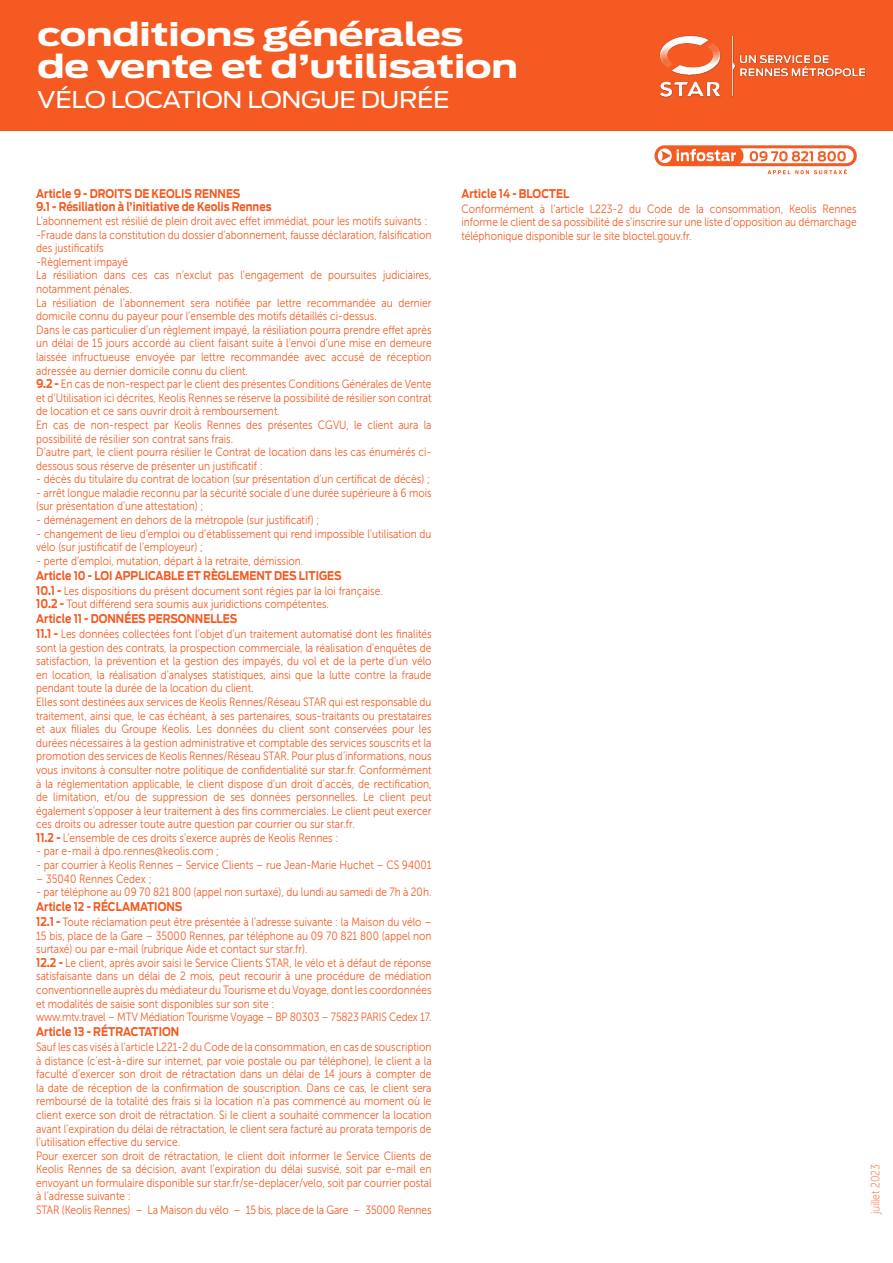
<style>
.page{position:relative;width:893px;height:1263px;background:#fff}
.page>*{position:absolute;margin:0;border:0;box-sizing:border-box;transform-origin:0 0}
.t1{font:700 31.5px/31.5px "Antenna";letter-spacing:-.02em;color:#fff;scale:1.3 1}
.t2{font:22.95px "Antenna";letter-spacing:-.02em;color:#fff;scale:1.1 1}
.t3{font:12px/13.6px "Museo Sans 300";color:#f45a21;scale:.85 1}
.t4{font:700 12px/13.6px "Antenna";color:#f45a21;scale:.85 1}
.t5{font:12px "Museo Sans 100";letter-spacing:-.02em;color:#f45a21;scale:.88 1}
.s1{font-family:"Antenna";font-weight:700}
</style>
<div class="page">
<div style="left:0;top:0;width:893px;height:131px;background:#f45a21"></div>
<img style="left:660px;top:35px;width:206px;height:63px">
<svg style="left:654px;top:145px;width:203px;height:21px"></svg>
<svg style="left:658px;top:148px;width:14px;height:15px"></svg>
<svg style="left:661px;top:151px;width:9px;height:10px"></svg>
<svg style="left:677px;top:148px;width:177px;height:15px"></svg>
<svg style="left:768px;top:169px;width:79px;height:5px"></svg>
<h1 class="t1" style="left:37px;top:19px;width:372px">conditions générales de vente et d’utilisation</h1>
<h2 class="t2" style="left:37px;top:86px;width:376px">VÉLO LOCATION LONGUE DURÉE</h2>
<p class="t4" style="left:36px;top:187px;width:278px">Article 9 - DROITS DE KEOLIS RENNES<br>9.1 - Résiliation à l’initiative de Keolis Rennes</p>
<p class="t3" style="left:36px;top:214px;width:467px">L’abonnement est résilié de plein droit avec effet immédiat, pour les motifs suivants : -Fraude dans la constitution du dossier d’abonnement, fausse déclaration, falsification des justificatifs<br>-Règlement impayé<br>La résiliation dans ces cas n’exclut pas l’engagement de poursuites judiciaires, notamment pénales.<br>La résiliation de l’abonnement sera notifiée par lettre recommandée au dernier domicile connu du payeur pour l’ensemble des motifs détaillés ci-dessus.<br>Dans le cas particulier d’un règlement impayé, la résiliation pourra prendre effet après un délai de 15 jours accordé au client faisant suite à l’envoi d’une mise en demeure laissée infructueuse envoyée par lettre recommandée avec accusé de réception adressée au dernier domicile connu du client.<br><span class="s1">9.2 -</span> En cas de non-respect par le client des présentes Conditions Générales de Vente et d’Utilisation ici décrites, Keolis Rennes se réserve la possibilité de résilier son contrat de location et ce sans ouvrir droit à remboursement.<br>En cas de non-respect par Keolis Rennes des présentes CGVU, le client aura la possibilité de résilier son contrat sans frais.<br>D’autre part, le client pourra résilier le Contrat de location dans les cas énumérés ci&shy;dessous sous réserve de présenter un justificatif :</p>
<p class="t3" style="left:36px;top:472px;width:465px">- décès du titulaire du contrat de location (sur présentation d’un certificat de décès) ;</p>
<p class="t3" style="left:36px;top:486px;width:467px">- arrêt longue maladie reconnu par la sécurité sociale d’une durée supérieure à 6 mois (sur présentation d’une attestation) ;</p>
<p class="t3" style="left:36px;top:513px;width:335px">- déménagement en dehors de la métropole (sur justificatif) ;</p>
<p class="t3" style="left:36px;top:527px;width:467px">- changement de lieu d’emploi ou d’établissement qui rend impossible l’utilisation du vélo (sur justificatif de l’employeur) ;</p>
<p class="t3" style="left:36px;top:554px;width:316px">- perte d’emploi, mutation, départ à la retraite, démission.</p>
<p class="t4" style="left:36px;top:569px;width:361px">Article 10 - LOI APPLICABLE ET RÈGLEMENT DES LITIGES</p>
<p class="t3" style="left:36px;top:584px;width:409px"><span class="s1">10.1 -</span> Les dispositions du présent document sont régies par la loi française.<br><span class="s1">10.2 -</span> Tout différend sera soumis aux juridictions compétentes.</p>
<p class="t4" style="left:36px;top:612px;width:238px">Article 11 - DONNÉES PERSONNELLES</p>
<p class="t3" style="left:36px;top:627px;width:467px"><span class="s1">11.1 -</span> Les données collectées font l’objet d’un traitement automatisé dont les finalités sont la gestion des contrats, la prospection commerciale, la réalisation d’enquêtes de satisfaction, la prévention et la gestion des impayés, du vol et de la perte d’un vélo en location, la réalisation d’analyses statistiques, ainsi que la lutte contre la fraude pendant toute la durée de la location du client.<br>Elles sont destinées aux services de Keolis Rennes/Réseau STAR qui est responsable du traitement, ainsi que, le cas échéant, à ses partenaires, sous-traitants ou prestataires et aux filiales du Groupe Keolis. Les données du client sont conservées pour les durées nécessaires à la gestion administrative et comptable des services souscrits et la promotion des services de Keolis Rennes/Réseau STAR. Pour plus d’informations, nous vous invitons à consulter notre politique de confidentialité sur star.fr. Conformément à la réglementation applicable, le client dispose d’un droit d’accès, de rectification, de limitation, et/ou de suppression de ses données personnelles. Le client peut également s’opposer à leur traitement à des fins commerciales. Le client peut exercer ces droits ou adresser toute autre question par courrier ou sur star.fr.<br><span class="s1">11.2 -</span> L’ensemble de ces droits s’exerce auprès de Keolis Rennes :</p>
<p class="t3" style="left:36px;top:845px;width:217px">- par e-mail à dpo.rennes@keolis.com ;</p>
<p class="t3" style="left:36px;top:858px;width:467px">- par courrier à Keolis Rennes – Service Clients – rue Jean-Marie Huchet – CS 94001</p>
<p class="t3" style="left:36px;top:872px;width:137px">– 35040 Rennes Cedex ;</p>
<p class="t3" style="left:36px;top:885px;width:467px">- par téléphone au 09 70 821 800 (appel non surtaxé), du lundi au samedi de 7h à 20h.</p>
<p class="t4" style="left:36px;top:900px;width:173px">Article 12 - RÉCLAMATIONS</p>
<p class="t3" style="left:36px;top:915px;width:467px"><span class="s1">12.1 -</span> Toute réclamation peut être présentée à l’adresse suivante : la Maison du vélo – 15 bis, place de la Gare – 35000 Rennes, par téléphone au 09 70 821 800 (appel non surtaxé) ou par e-mail (rubrique Aide et contact sur star.fr).<br><span class="s1">12.2 -</span> Le client, après avoir saisi le Service Clients STAR, le vélo et à défaut de réponse satisfaisante dans un délai de 2 mois, peut recourir à une procédure de médiation conventionnelle auprès du médiateur du Tourisme et du Voyage, dont les coordonnées et modalités de saisie sont disponibles sur son site :<br>www.mtv.travel – MTV Médiation Tourisme Voyage – BP 80303 – 75823 PARIS Cedex 17.</p>
<p class="t4" style="left:36px;top:1025px;width:170px">Article 13 - RÉTRACTATION</p>
<p class="t3" style="left:36px;top:1040px;width:467px">Sauf les cas visés à l’article L221-2 du Code de la consommation, en cas de souscription à distance (c’est-à-dire sur internet, par voie postale ou par téléphone), le client a la faculté d’exercer son droit de rétractation dans un délai de 14 jours à compter de la date de réception de la confirmation de souscription. Dans ce cas, le client sera remboursé de la totalité des frais si la location n’a pas commencé au moment où le client exerce son droit de rétractation. Si le client a souhaité commencer la location avant l’expiration du délai de rétractation, le client sera facturé au prorata temporis de l’utilisation effective du service.<br>Pour exercer son droit de rétractation, le client doit informer le Service Clients de Keolis Rennes de sa décision, avant l’expiration du délai susvisé, soit par e-mail en envoyant un formulaire disponible sur star.fr/se-deplacer/velo, soit par courrier postal à l’adresse suivante :<br>STAR (Keolis Rennes) – La Maison du vélo – 15 bis, place de la Gare – 35000 Rennes</p>
<p class="t4" style="left:461px;top:187px;width:129px">Article 14 - BLOCTEL</p>
<p class="t3" style="left:461px;top:202px;width:467px;text-align:justify">Conformément à l’article L223-2 du Code de la consommation, Keolis Rennes informe le client de sa possibilité de s’inscrire sur une liste d’opposition au démarchage téléphonique disponible sur le site bloctel.gouv.fr.</p>
<p class="t5" style="left:869px;top:1214px;width:58px;rotate:-90deg">juillet 2023</p>
</div>
